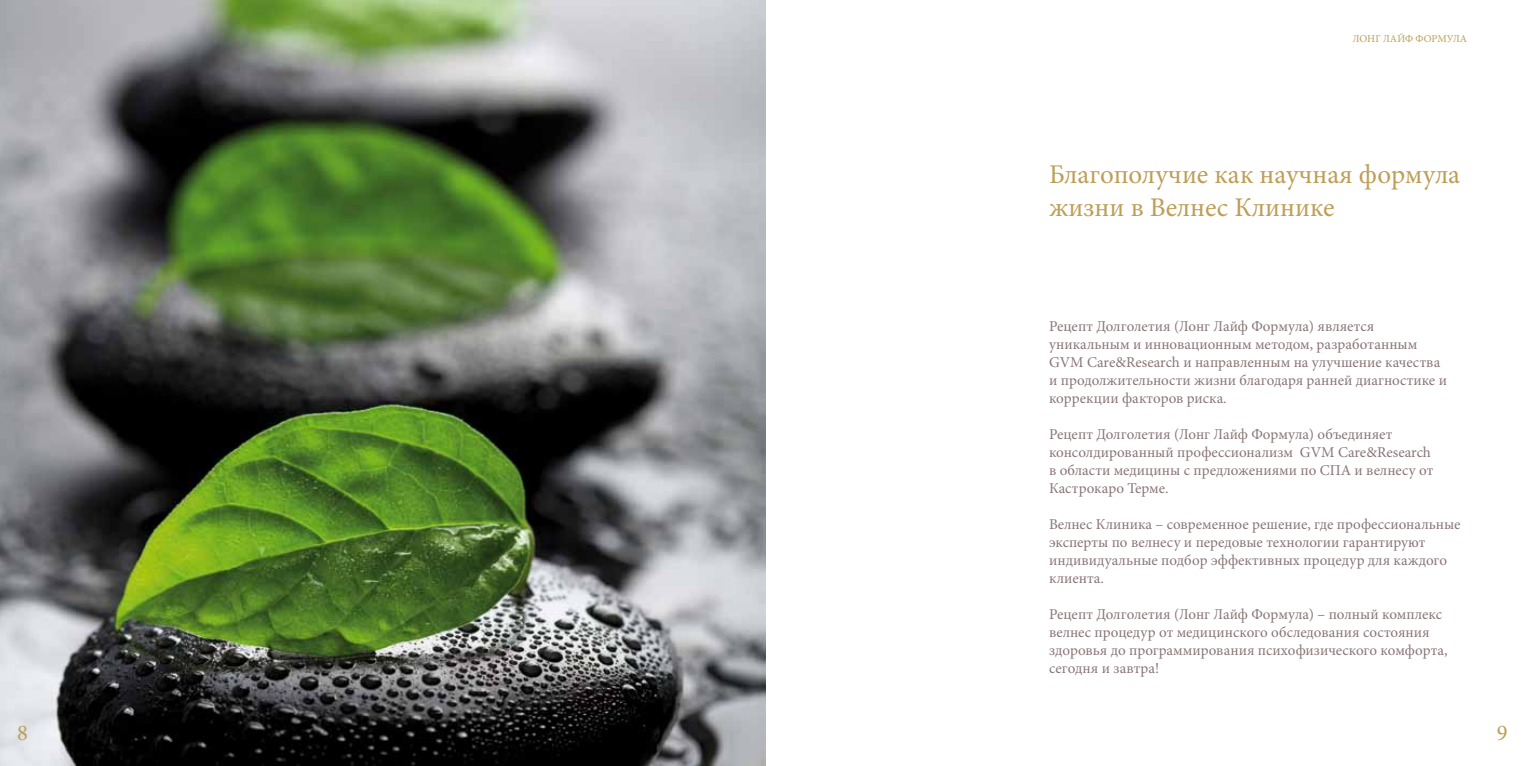
<style>
.page{position:relative;width:1531px;height:766px;background:#fff}
.page>*{position:absolute;margin:0;border:0;box-sizing:border-box;transform-origin:0 0}
.t1{font:27px/32.4px "Minion Pro";color:#bd9e55}
.t2{font:22.5px "Minion Pro";color:#bd9e55}
.t3{font:15px/18px "Minion Pro";color:#897576}
.t4{font:10.5px "Minion Pro";color:#bd9e55}
</style>
<div class="page">
<img style="left:0;top:0;width:765px;height:765px">
<p class="t4" style="left:1353px;top:32px;width:116px">ЛОНГ ЛАЙФ ФОРМУЛА</p>
<h1 class="t1" style="left:1049px;top:159px;width:413px">Благополучие как научная формула жизни в Велнес Клинике</h1>
<p class="t3" style="left:1049px;top:317px;width:400px">Рецепт Долголетия (Лонг Лайф Формула) является уникальным и инновационным методом, разработанным GVM Care&amp;Research и направленным на улучшение качества и продолжительности жизни благодаря ранней диагностике и коррекции факторов риска.</p>
<p class="t3" style="left:1049px;top:425px;width:386px">Рецепт Долголетия (Лонг Лайф Формула) объединяет консолдированный профессионализм GVM Care&amp;Research в области медицины с предложениями по СПА и велнесу от Кастрокаро Терме.</p>
<p class="t3" style="left:1049px;top:515px;width:413px">Велнес Клиника – современное решение, где профессиональные эксперты по велнесу и передовые технологии гарантируют индивидуальные подбор эффективных процедур для каждого клиента.</p>
<p class="t3" style="left:1049px;top:605px;width:400px">Рецепт Долголетия (Лонг Лайф Формула) – полный комплекс велнес процедур от медицинского обследования состояния здоровья до программирования психофизического комфорта, сегодня и завтра!</p>
<h2 class="t2" style="left:17px;top:717px;width:12px">8</h2>
<h2 class="t2" style="left:1497px;top:717px;width:12px">9</h2>
</div>
